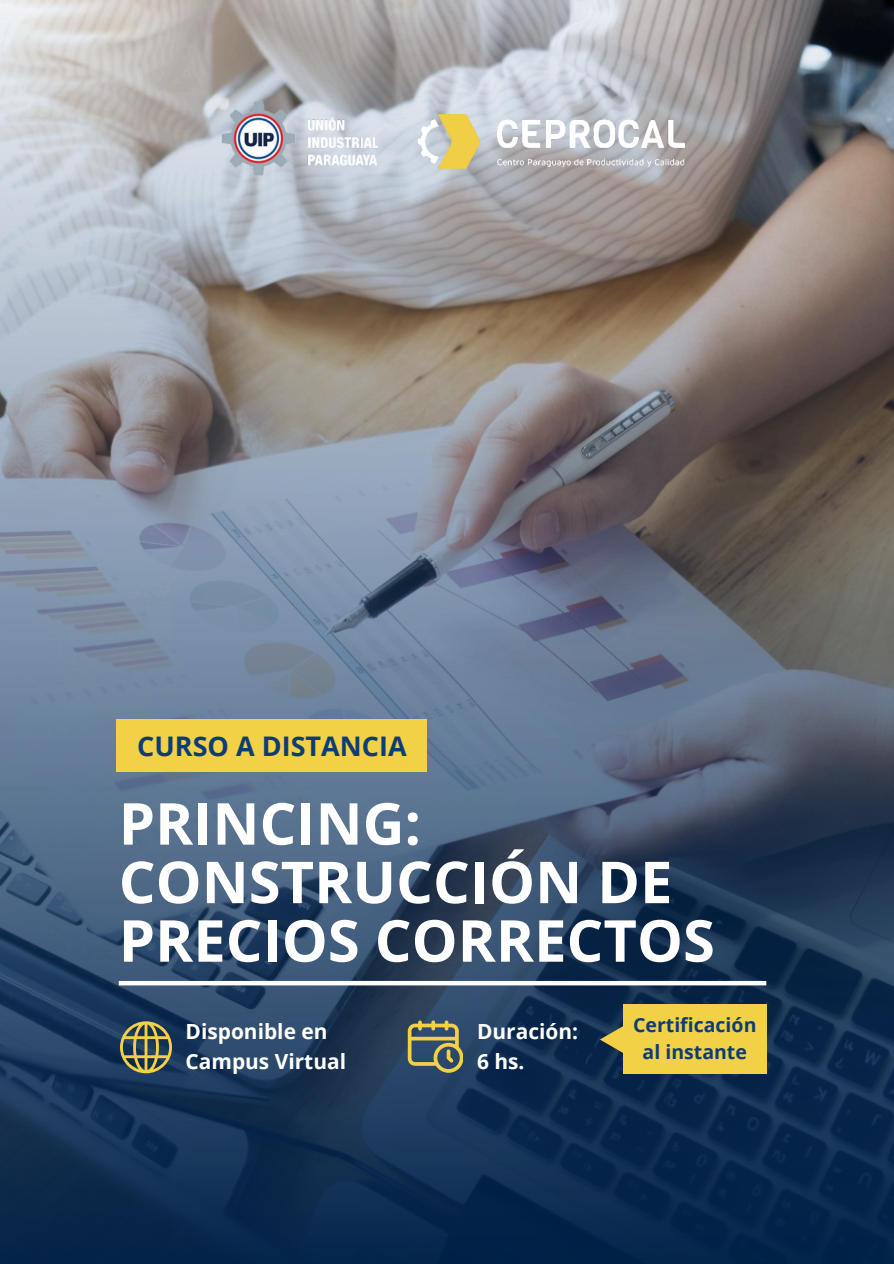
<style>
.page{position:relative;width:894px;height:1264px;background:#fff}
.page>*{position:absolute;margin:0;border:0;box-sizing:border-box;transform-origin:0 0}
.t1{font:700 57.9px/58.5px "Open Sans";color:#fff}
.t2{font:700 27px "Open Sans";color:#0c3d77}
.t3{font:700 20.85px/29.2px "Open Sans";color:#fff}
.t4{font:700 19.5px/27px "Open Sans";color:#0c3d77;text-align:center}
</style>
<div class="page">
<img style="left:0;top:0;width:893px;height:1263px">
<img style="left:412px;top:109px;width:277px;height:65px">
<img style="left:304px;top:109px;width:73px;height:68px">
<img style="left:204px;top:89px;width:94px;height:94px">
<div style="left:119px;top:980px;width:647px;height:5px;background:#fff"></div>
<svg style="left:120px;top:1021px;width:52px;height:52px;background:#6c7152"></svg>
<svg style="left:407px;top:1020px;width:56px;height:52px;background:#72795d"></svg>
<div style="left:623px;top:1003px;width:143px;height:70px;background:#f3d146"></div>
<svg style="left:599px;top:1021px;width:24px;height:36px"></svg>
<div style="left:117px;top:719px;width:310px;height:53px;background:#f3d146"></div>
<p class="t2" style="left:137px;top:726px;width:271px">CURSO A DISTANCIA</p>
<p class="t1" style="left:119px;top:793px;width:597px">PRINCING:<br>CONSTRUCCIÓN DE<br>PRECIOS CORRECTOS</p>
<p class="t3" style="left:185px;top:1016px;width:162px">Disponible en<br>Campus Virtual</p>
<p class="t3" style="left:477px;top:1016px;width:103px">Duración:<br>6 hs.</p>
<p class="t4" style="left:633px;top:1011px;width:125px">Certificación al instante</p>
</div>
